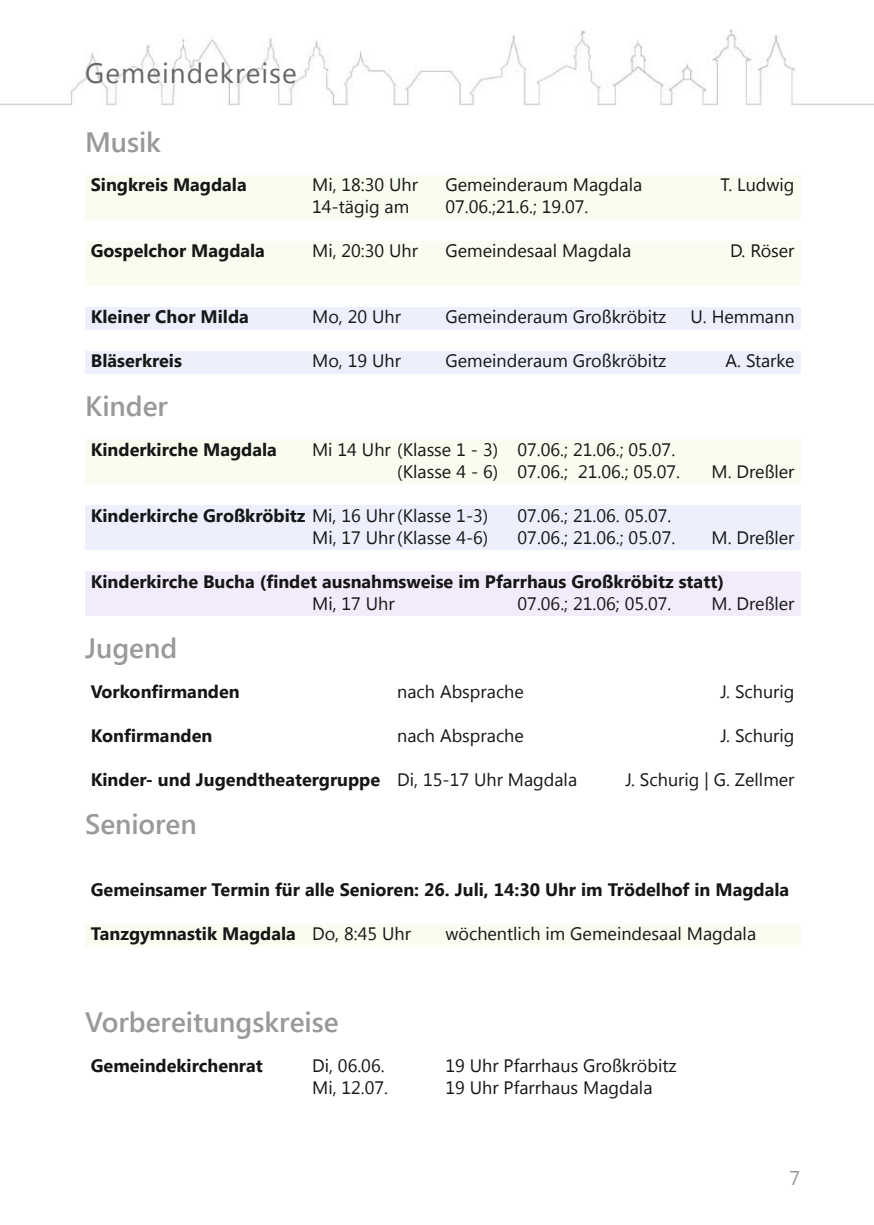
<style>
.page{position:relative;width:874px;height:1225px;background:#fff}
.page>*{position:absolute;margin:0;border:0;box-sizing:border-box;transform-origin:0 0}
.t1{font:600 28px "Segoe UI";color:#999}
.t2{font:28px "Segoe UI";letter-spacing:.04em;color:#686868}
.t3{font:20px "Segoe UI";color:#999}
.t4{font:18px/22px "Segoe UI";color:#151616;text-align:right}
.t5{font:700 18px "Segoe UI";color:#151616}
.s1{font-weight:400}
</style>
<div class="page">
<img style="left:0;top:29px;width:873px;height:77px">
<div style="left:85px;top:175px;width:714px;height:23px;background:#f8fdef"></div>
<div style="left:85px;top:197px;width:714px;height:23px;background:#f8fdef"></div>
<div style="left:85px;top:241px;width:714px;height:23px;background:#f8fdef"></div>
<div style="left:85px;top:263px;width:714px;height:23px;background:#f8fdef"></div>
<div style="left:85px;top:307px;width:714px;height:23px;background:#edeffc"></div>
<div style="left:85px;top:351px;width:714px;height:23px;background:#edeffc"></div>
<div style="left:85px;top:439px;width:714px;height:23px;background:#f8fdef"></div>
<div style="left:85px;top:461px;width:714px;height:23px;background:#f8fdef"></div>
<div style="left:85px;top:505px;width:714px;height:23px;background:#edeffc"></div>
<div style="left:85px;top:527px;width:714px;height:23px;background:#edeffc"></div>
<div style="left:85px;top:571px;width:714px;height:23px;background:#f2ebfb"></div>
<div style="left:85px;top:593px;width:714px;height:23px;background:#f2ebfb"></div>
<div style="left:85px;top:923px;width:714px;height:23px;background:#f8fdef"></div>
<h1 class="t2" style="left:85px;top:54px;width:213px">Gemeindekreise</h1>
<h1 class="t1" style="left:85px;top:115px;width:77px">Musik</h1>
<p class="t5" style="left:91px;top:172px;width:157px">Singkreis Magdala</p>
<p class="t4" style="left:312px;top:173px;width:107px">Mi, 18:30 Uhr</p>
<p class="t4" style="left:445px;top:173px;width:198px">Gemeinderaum Magdala</p>
<p class="t4" style="left:720px;top:173px;width:75px">T. Ludwig</p>
<p class="t4" style="left:312px;top:195px;width:99px">14-tägig am</p>
<p class="t4" style="left:445px;top:195px;width:144px">07.06.;21.6.; 19.07.</p>
<p class="t5" style="left:91px;top:238px;width:176px">Gospelchor Magdala</p>
<p class="t4" style="left:312px;top:239px;width:107px">Mi, 20:30 Uhr</p>
<p class="t4" style="left:445px;top:239px;width:187px">Gemeindesaal Magdala</p>
<p class="t4" style="left:729px;top:239px;width:66px">D. Röser</p>
<p class="t5" style="left:91px;top:304px;width:159px">Kleiner Chor Milda</p>
<p class="t4" style="left:312px;top:305px;width:90px">Mo, 20 Uhr</p>
<p class="t4" style="left:445px;top:305px;width:222px">Gemeinderaum Großkröbitz</p>
<p class="t4" style="left:690px;top:305px;width:105px">U. Hemmann</p>
<p class="t5" style="left:91px;top:348px;width:93px">Bläserkreis</p>
<p class="t4" style="left:312px;top:349px;width:90px">Mo, 19 Uhr</p>
<p class="t4" style="left:445px;top:349px;width:222px">Gemeinderaum Großkröbitz</p>
<p class="t4" style="left:725px;top:349px;width:70px">A. Starke</p>
<h1 class="t1" style="left:85px;top:379px;width:84px">Kinder</h1>
<p class="t5" style="left:91px;top:436px;width:187px">Kinderkirche Magdala</p>
<p class="t4" style="left:312px;top:437px;width:369px">Mi 14 Uhr (Klasse 1 - 3) 07.06.; 21.06.; 05.07. (Klasse 4 - 6) 07.06.; 21.06.; 05.07.</p>
<p class="t4" style="left:711px;top:459px;width:84px">M. Dreßler</p>
<p class="t5" style="left:91px;top:502px;width:399px">Kinderkirche Großkröbitz <span class="s1">Mi, 16 Uhr (Klasse 1-3)</span></p>
<p class="t4" style="left:517px;top:503px;width:155px">07.06.; 21.06. 05.07.</p>
<p class="t4" style="left:312px;top:525px;width:178px">Mi, 17 Uhr (Klasse 4-6)</p>
<p class="t4" style="left:517px;top:525px;width:159px">07.06.; 21.06.; 05.07.</p>
<p class="t4" style="left:711px;top:525px;width:84px">M. Dreßler</p>
<p class="t5" style="left:91px;top:568px;width:634px">Kinderkirche Bucha (findet ausnahmsweise im Pfarrhaus Großkröbitz statt)</p>
<p class="t4" style="left:312px;top:591px;width:84px">Mi, 17 Uhr</p>
<p class="t4" style="left:517px;top:591px;width:155px">07.06.; 21.06; 05.07.</p>
<p class="t4" style="left:711px;top:591px;width:84px">M. Dreßler</p>
<h1 class="t1" style="left:85px;top:621px;width:94px">Jugend</h1>
<p class="t5" style="left:91px;top:678px;width:150px">Vorkonfirmanden</p>
<p class="t4" style="left:397px;top:679px;width:128px">nach Absprache</p>
<p class="t4" style="left:720px;top:679px;width:75px">J. Schurig</p>
<p class="t5" style="left:91px;top:722px;width:123px">Konfirmanden</p>
<p class="t4" style="left:397px;top:723px;width:128px">nach Absprache</p>
<p class="t4" style="left:720px;top:723px;width:75px">J. Schurig</p>
<p class="t5" style="left:91px;top:766px;width:487px">Kinder- und Jugendtheatergruppe <span class="s1">Di, 15-17 Uhr Magdala</span></p>
<p class="t4" style="left:625px;top:767px;width:170px">J. Schurig | G. Zellmer</p>
<h1 class="t1" style="left:85px;top:797px;width:113px">Senioren</h1>
<p class="t5" style="left:91px;top:876px;width:699px">Gemeinsamer Termin für alle Senioren: 26. Juli, 14:30 Uhr im Trödelhof in Magdala</p>
<p class="t5" style="left:91px;top:920px;width:321px">Tanzgymnastik Magdala <span class="s1">Do, 8:45 Uhr</span></p>
<p class="t4" style="left:445px;top:921px;width:312px">wöchentlich im Gemeindesaal Magdala</p>
<h1 class="t1" style="left:85px;top:995px;width:255px">Vorbereitungskreise</h1>
<p class="t5" style="left:91px;top:1052px;width:173px">Gemeindekirchenrat</p>
<p class="t4" style="left:312px;top:1053px;width:74px">Di, 06.06.</p>
<p class="t4" style="left:445px;top:1053px;width:232px">19 Uhr Pfarrhaus Großkröbitz</p>
<p class="t4" style="left:312px;top:1075px;width:77px">Mi, 12.07.</p>
<p class="t4" style="left:445px;top:1075px;width:208px">19 Uhr Pfarrhaus Magdala</p>
<p class="t3" style="left:789px;top:1164px;width:12px">7</p>
</div>
